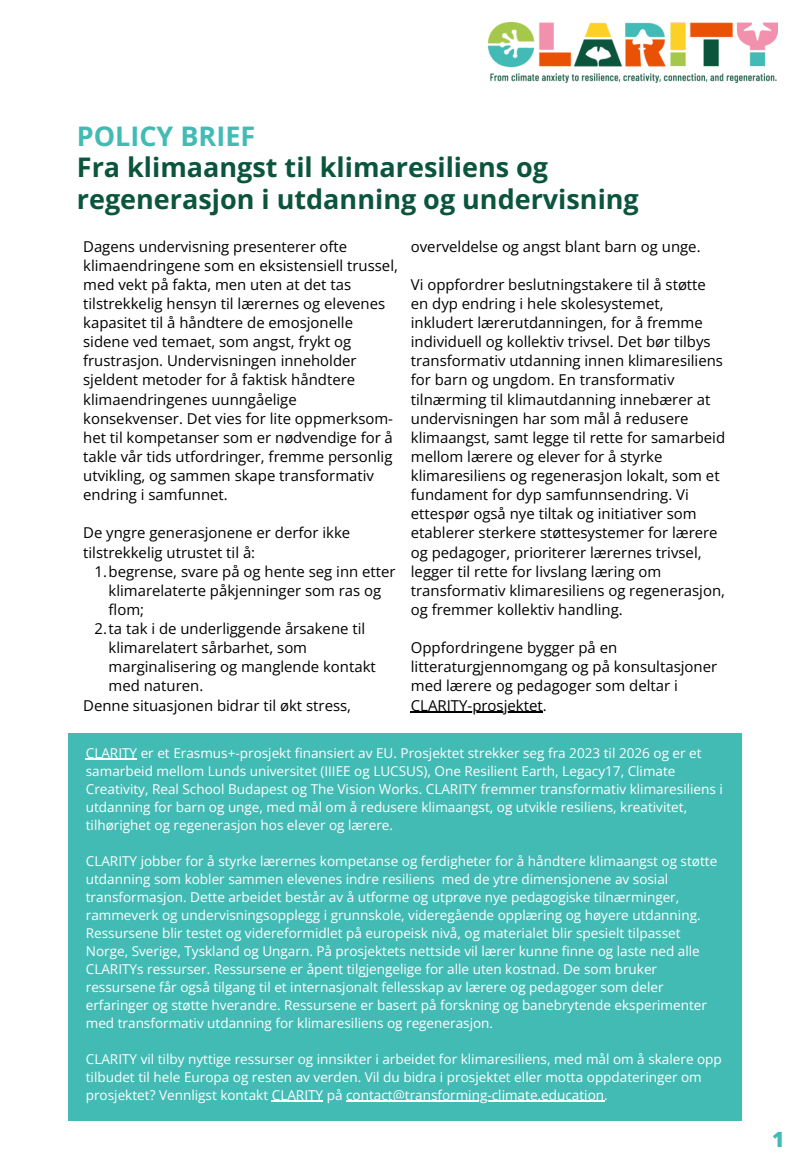
<style>
.page{position:relative;width:810px;height:1170px;background:#fff}
.page>*{position:absolute;margin:0;border:0;box-sizing:border-box;transform-origin:0 0}
.t1{font:700 27px/31.5px "Open Sans";color:#0c553d}
.t2{font:700 27px "Open Sans";color:#42bbb5}
.t3{font:800 21px "Open Sans";color:#42bbb5}
.t4{font:15px/19.2px "Open Sans";color:#000}
.t5{font:13.5px/18px "Open Sans";color:#fff}
</style>
<div class="page">
<img style="left:488px;top:22px;width:289px;height:60px">
<hr style="left:411px;top:712px;width:132px;height:1px;background:#000">
<div style="left:68px;top:733px;width:674px;height:388px;background:#42bbb5"></div>
<hr style="left:86px;top:759px;width:51px;height:1px;background:#fff">
<hr style="left:272px;top:1101px;width:51px;height:1px;background:#fff">
<hr style="left:346px;top:1101px;width:258px;height:1px;background:#fff">
<h1 class="t2" style="left:77px;top:117px;width:180px">POLICY BRIEF</h1>
<h1 class="t1" style="left:77px;top:151px;width:564px">Fra klimaangst til klimaresiliens og regenerasjon i utdanning og undervisning</h1>
<h1 class="t4" style="left:83px;top:236px;width:316px">Dagens undervisning presenterer ofte klimaendringene som en eksistensiell trussel, med vekt på fakta, men uten at det tas tilstrekkelig hensyn til lærernes og elevenes kapasitet til å håndtere de emosjonelle sidene ved temaet, som angst, frykt og frustrasjon. Undervisningen inneholder sjeldent metoder for å faktisk håndtere klimaendringenes uunngåelige konsekvenser. Det vies for lite oppmerksom&shy;het til kompetanser som er nødvendige for å takle vår tids utfordringer, fremme personlig utvikling, og sammen skape transformativ endring i samfunnet.</h1>
<p class="t4" style="left:83px;top:523px;width:269px">De yngre generasjonene er derfor ikke tilstrekkelig utrustet til å:</p>
<p class="t4" style="left:109px;top:561px;width:289px;text-indent:-14px">1.begrense, svare på og hente seg inn etter klimarelaterte påkjenninger som ras og flom;</p>
<p class="t4" style="left:109px;top:619px;width:269px;text-indent:-14px">2.ta tak i de underliggende årsakene til klimarelatert sårbarhet, som marginalisering og manglende kontakt med naturen.</p>
<p class="t4" style="left:83px;top:695px;width:269px">Denne situasjonen bidrar til økt stress,</p>
<p class="t4" style="left:411px;top:236px;width:291px">overveldelse og angst blant barn og unge.</p>
<p class="t4" style="left:411px;top:274px;width:316px">Vi oppfordrer beslutningstakere til å støtte en dyp endring i hele skolesystemet, inkludert lærerutdanningen, for å fremme individuell og kollektiv trivsel. Det bør tilbys transformativ utdanning innen klimaresiliens for barn og ungdom. En transformativ tilnærming til klimautdanning innebærer at undervisningen har som mål å redusere klimaangst, samt legge til rette for samarbeid mellom lærere og elever for å styrke klimaresiliens og regenerasjon lokalt, som et fundament for dyp samfunnsendring. Vi ettespør også nye tiltak og initiativer som etablerer sterkere støttesystemer for lærere og pedagoger, prioriterer lærernes trivsel, legger til rette for livslang læring om transformativ klimaresiliens og regenerasjon, og fremmer kollektiv handling.</p>
<p class="t4" style="left:411px;top:638px;width:308px">Oppfordringene bygger på en litteraturgjennomgang og på konsultasjoner med lærere og pedagoger som deltar i</p>
<p class="t4" style="left:411px;top:695px;width:137px">CLARITY-prosjektet.</p>
<p class="t5" style="left:86px;top:744px;width:639px">CLARITY er et Erasmus+-prosjekt finansiert av EU. Prosjektet strekker seg fra 2023 til 2026 og er et samarbeid mellom Lunds universitet (IIIEE og LUCSUS), One Resilient Earth, Legacy17, Climate Creativity, Real School Budapest og The Vision Works. CLARITY fremmer transformativ klimaresiliens i utdanning for barn og unge, med mål om å redusere klimaangst, og utvikle resiliens, kreativitet, tilhørighet og regenerasjon hos elever og lærere.</p>
<p class="t5" style="left:86px;top:852px;width:633px">CLARITY jobber for å styrke lærernes kompetanse og ferdigheter for å håndtere klimaangst og støtte utdanning som kobler sammen elevenes indre resiliens med de ytre dimensjonene av sosial transformasjon. Dette arbeidet består av å utforme og utprøve nye pedagogiske tilnærminger, rammeverk og undervisningsopplegg i grunnskole, videregående opplæring og høyere utdanning.<br>Ressursene blir testet og videreformidlet på europeisk nivå, og materialet blir spesielt tilpasset Norge, Sverige, Tyskland og Ungarn. På prosjektets nettside vil lærer kunne finne og laste ned alle CLARITYs ressurser. Ressursene er åpent tilgjengelige for alle uten kostnad. De som bruker ressursene får også tilgang til et internasjonalt fellesskap av lærere og pedagoger som deler erfaringer og støtte hverandre. Ressursene er basert på forskning og banebrytende eksperimenter med transformativ utdanning for klimaresiliens og regenerasjon.</p>
<p class="t5" style="left:86px;top:1050px;width:638px">CLARITY vil tilby nyttige ressurser og innsikter i arbeidet for klimaresiliens, med mål om å skalere opp tilbudet til hele Europa og resten av verden. Vil du bidra i prosjektet eller motta oppdateringer om prosjektet? Vennligst kontakt CLARITY på contact@transforming-climate.education.</p>
<h2 class="t3" style="left:772px;top:1125px;width:14px">1</h2>
</div>
